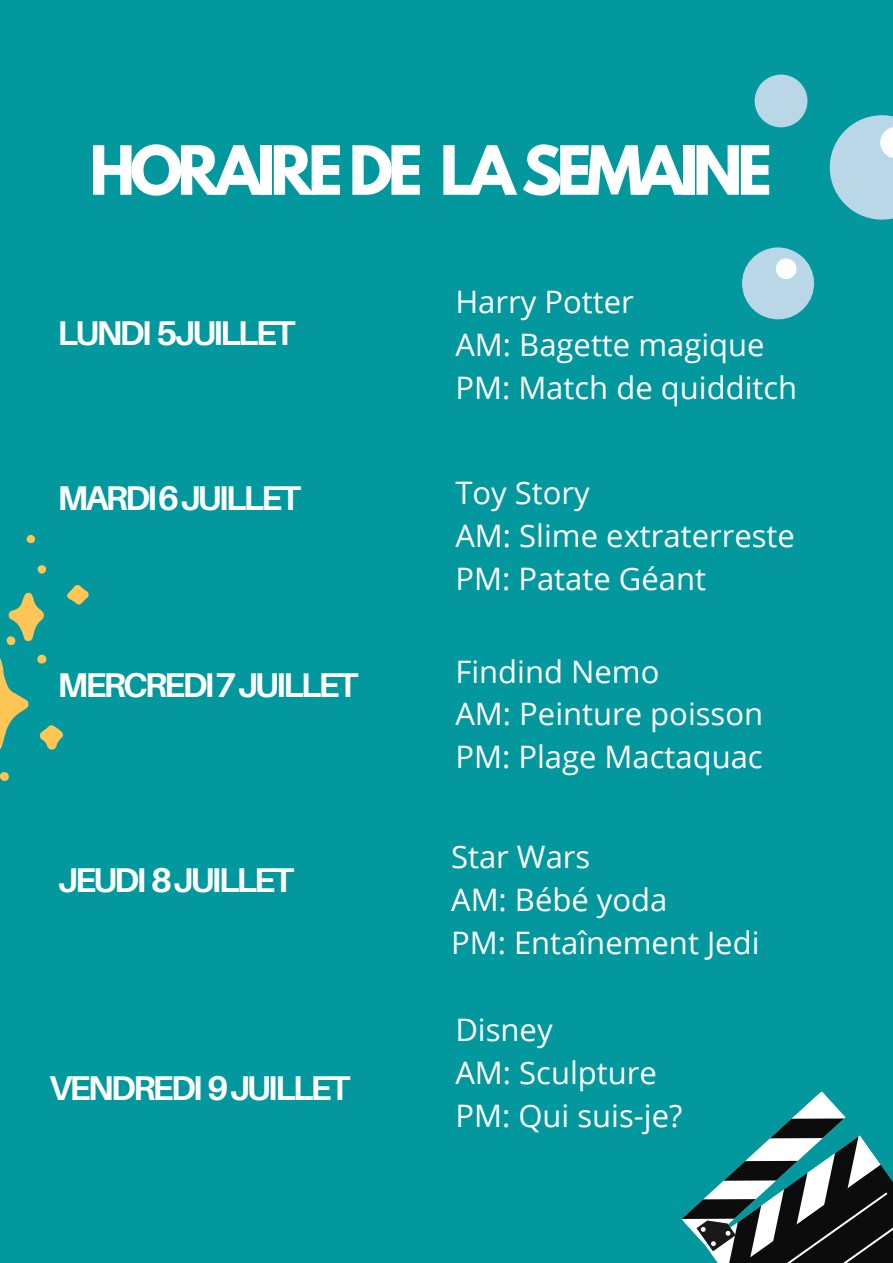
<style>
.page{position:relative;width:893px;height:1263px;background:#03989e}
.page>*{position:absolute;margin:0;border:0;box-sizing:border-box;transform-origin:0 0}
.t1{font:700 60px "League Spartan";letter-spacing:-.085em;color:#fff}
.t2{font:700 34.35px "Aileron";letter-spacing:-.085em;color:#fff}
.t3{font:30.97px "Open Sans";color:#fff}
</style>
<div class="page">
<svg style="left:754px;top:74px;width:54px;height:54px"></svg>
<svg style="left:829px;top:115px;width:64px;height:105px"></svg>
<svg style="left:742px;top:247px;width:72px;height:73px"></svg>
<svg style="left:0;top:658px;width:29px;height:91px"></svg>
<svg style="left:40px;top:725px;width:23px;height:25px"></svg>
<svg style="left:67px;top:585px;width:22px;height:20px"></svg>
<svg style="left:0;top:772px;width:9px;height:9px"></svg>
<svg style="left:7px;top:593px;width:37px;height:52px"></svg>
<svg style="left:38px;top:565px;width:8px;height:9px"></svg>
<svg style="left:37px;top:654px;width:9px;height:10px"></svg>
<svg style="left:27px;top:535px;width:8px;height:8px"></svg>
<svg style="left:681px;top:1091px;width:212px;height:172px"></svg>
<p class="t1" style="left:89px;top:141px;width:684px">HORAIRE DE LA SEMAINE</p>
<p class="t2" style="left:58px;top:312px;width:239px">LUNDI 5JUILLET</p>
<p class="t2" style="left:58px;top:477px;width:245px">MARDI6JUILLET</p>
<p class="t2" style="left:58px;top:663px;width:302px">MERCREDI7JUILLET</p>
<p class="t2" style="left:58px;top:859px;width:238px">JEUDI 8JUILLET</p>
<p class="t2" style="left:49px;top:1067px;width:303px">VENDREDI 9JUILLET</p>
<p class="t3" style="left:455px;top:279px;width:180px">Harry Potter</p>
<p class="t3" style="left:455px;top:322px;width:311px">AM: Bagette magique</p>
<p class="t3" style="left:455px;top:365px;width:343px">PM: Match de quidditch</p>
<p class="t3" style="left:455px;top:471px;width:136px">Toy Story</p>
<p class="t3" style="left:455px;top:514px;width:341px">AM: Slime extraterreste</p>
<p class="t3" style="left:455px;top:557px;width:252px">PM: Patate Géant</p>
<p class="t3" style="left:455px;top:649px;width:206px">Findind Nemo</p>
<p class="t3" style="left:455px;top:692px;width:309px">AM: Peinture poisson</p>
<p class="t3" style="left:455px;top:735px;width:309px">PM: Plage Mactaquac</p>
<p class="t3" style="left:451px;top:835px;width:141px">Star Wars</p>
<p class="t3" style="left:451px;top:878px;width:218px">AM: Bébé yoda</p>
<p class="t3" style="left:451px;top:921px;width:310px">PM: Entaînement Jedi</p>
<p class="t3" style="left:455px;top:1008px;width:99px">Disney</p>
<p class="t3" style="left:455px;top:1051px;width:203px">AM: Sculpture</p>
<p class="t3" style="left:455px;top:1094px;width:228px">PM: Qui suis-je?</p>
</div>
